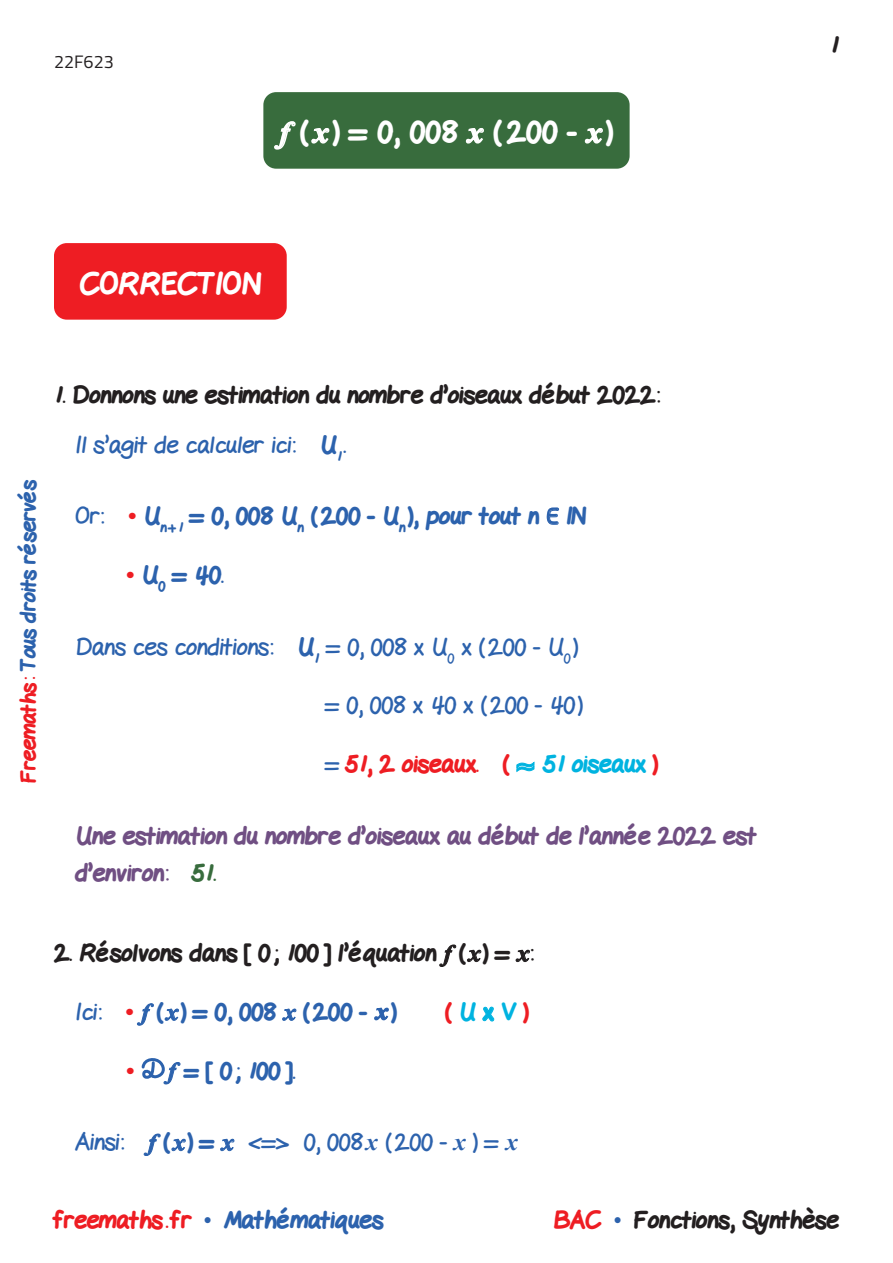
<style>
.page{position:relative;width:893px;height:1263px;background:#fff}
.page>*{position:absolute;margin:0;border:0;box-sizing:border-box;transform-origin:0 0}
.t1{font:800 30px "Gel Pen";color:#fff}
.Sous_titre-Cor{font:800 24px "Gel Pen";color:#231f20}
.Texte-corr{font:24px "Gel Pen";color:#2c62ad}
.Texte-corr-2{font:800 24px "Gel Pen";color:#2c62ad}
.Texte-corr-3{font:800 24px/37.5px "Gel Pen";color:#704f83}
.Texte-corr-4{font:800 24px "Gel Pen";color:#00b3e0}
.t2{font:800 24px "Gel Pen";color:#ee1d23}
.t3{font:800 21px "Gel Pen";letter-spacing:-.01em;color:#2c62ad}
.t4{font:18px "Titillium";color:#231f20}
.s1{font-family:"Times New Roman";font-weight:700;font-style:italic}
.s2{color:#ee1d23}
.s3{font-weight:800}
.s4{font-weight:400}
.s5{font-family:"Times New Roman";font-weight:700;color:#ee1d23}
.s6{font-weight:400;color:#2c62ad}
.s7{color:#386c3d}
.s8{font-family:"Times New Roman";font-weight:400}
.s9{font-family:"Times New Roman";font-weight:400;color:#2c62ad}
</style>
<div class="page">
<div style="left:54px;top:243px;width:233px;height:77px;background:#ee1d23;border-radius:13px"></div>
<div style="left:263px;top:92px;width:367px;height:77px;background:#386c3d;border-radius:13px"></div>
<svg style="left:516px;top:762px;width:18px;height:10px"></svg>
<svg style="left:374px;top:1007px;width:15px;height:14px"></svg>
<svg style="left:141px;top:1058px;width:24px;height:21px"></svg>
<p class="t4" style="left:54px;top:48px;width:61px">22F623</p>
<p class="t1" style="left:280px;top:109px;width:335px"><span class="s1">f</span> ( <span class="s1">x</span> ) = 0, 008 <span class="s1">x</span> ( 200 - <span class="s1">x</span> )</p>
<p class="Sous_titre-Cor" style="left:830px;top:26px;width:10px">1</p>
<p class="t1" style="left:80px;top:260px;width:183px">CORRECTION</p>
<p class="t3" style="left:12px;top:783px;width:305px;rotate:-90deg"><span class="s2">Freemaths:</span> Tous droits réservés</p>
<p class="Sous_titre-Cor" style="left:54px;top:376px;width:608px">1. Donnons une estimation du nombre d’oiseaux début 2022:</p>
<p class="Texte-corr" style="left:75px;top:425px;width:272px">Il s’agit de calculer ici: <span class="s3">U</span><sub>1</sub>.</p>
<p class="Texte-corr-2" style="left:75px;top:497px;width:486px"><span class="s4">Or:</span> <span class="s5">•</span> U<sub>n+1</sub> = 0, 008 U<sub>n</sub> (200 - U<sub>n</sub> ), pour tout n ı</p>
<p class="Texte-corr-2" style="left:126px;top:556px;width:99px"><span class="s5">•</span> U<sub>0</sub> = 40.</p>
<p class="Texte-corr" style="left:75px;top:627px;width:504px">Dans ces conditions: <span class="s3">U</span><sub>1</sub> = 0, 008 x U<sub>0</sub> x (200 - U<sub>0</sub> )</p>
<p class="Texte-corr" style="left:326px;top:685px;width:259px">= 0, 008 x 40 x (200 - 40 )</p>
<p class="t2" style="left:326px;top:745px;width:185px"><span class="s6">=</span> 51, 2 oiseaux. (</p>
<p class="Texte-corr-4" style="left:544px;top:745px;width:116px">51 oiseaux <span class="s2">)</span></p>
<p class="Texte-corr-3" style="left:75px;top:815px;width:683px">Une estimation du nombre d’oiseaux au début de l’année 2022 est d’environ: <span class="s7">51.</span></p>
<p class="Sous_titre-Cor" style="left:54px;top:934px;width:481px">2. Résolvons dans [ 0; 100 ] l’équation <span class="s1">f</span> (<span class="s1">x</span>) = <span class="s1">x</span>:</p>
<p class="Texte-corr-2" style="left:75px;top:993px;width:323px"><span class="s4">Ici:</span> <span class="s5">•</span> <span class="s1">f</span> (<span class="s1">x</span>) = 0, 008 <span class="s1">x</span> (200 - )</p>
<p class="Texte-corr-4" style="left:445px;top:993px;width:85px"><span class="s2">(</span> U x V <span class="s2">)</span></p>
<p class="Texte-corr-2" style="left:126px;top:1052px;width:171px"><span class="s5">•</span> <span class="s1">f</span> = [ 0; 100 ].</p>
<p class="Texte-corr" style="left:75px;top:1122px;width:444px">Ainsi: <span class="s1">f</span> <span class="s3">(</span><span class="s1">x</span><span class="s3">) =</span> <span class="s1">x</span> &lt;=&gt; 0, 008<span class="s1">x</span> (200 - <span class="s1">x</span> ) = <span class="s1">x</span></p>
<p class="Texte-corr-2" style="left:54px;top:1201px;width:331px"><span class="s2">freemaths . fr</span> <span class="s8">•</span> Mathématiques</p>
<p class="Sous_titre-Cor" style="left:554px;top:1201px;width:286px"><span class="s2">BAC</span> <span class="s9">•</span> Fonctions, Synthèse</p>
</div>
